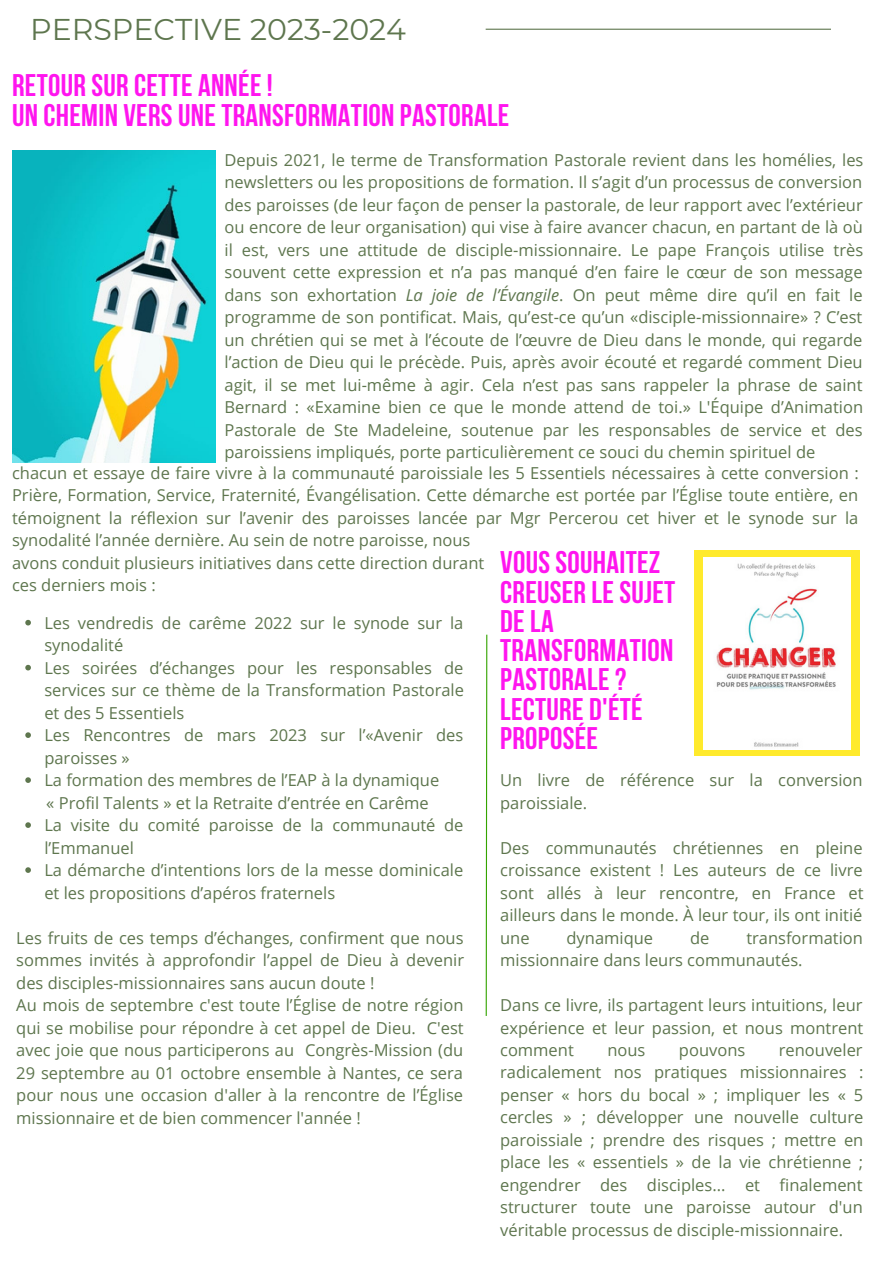
<style>
.page{position:relative;width:893px;height:1264px;background:#fff}
.page>*{position:absolute;margin:0;border:0;box-sizing:border-box;transform-origin:0 0}
.t1{font:700 31.2px/29.2px "Bebas Neue";letter-spacing:.01em;color:#ff15ef}
.t2{font:30px "Montserrat";color:#5e764e}
.t3{font:16.5px/22.5px "Open Sans";color:#5e764e;text-align:justify}
.s1{font-style:italic}
</style>
<div class="page">
<div style="left:694px;top:550px;width:165px;height:205px;background:#ffea2c"></div>
<img style="left:703px;top:557px;width:147px;height:192px">
<img style="left:12px;top:151px;width:204px;height:311px">
<hr style="left:485px;top:29px;width:345px;height:1px;background:#5e764e">
<svg style="left:485px;top:634px;width:3px;height:382px"></svg>
<svg style="left:25px;top:620px;width:6px;height:5px"></svg>
<svg style="left:25px;top:665px;width:6px;height:5px"></svg>
<svg style="left:25px;top:732px;width:6px;height:6px"></svg>
<svg style="left:25px;top:777px;width:6px;height:6px"></svg>
<svg style="left:25px;top:822px;width:6px;height:6px"></svg>
<svg style="left:25px;top:867px;width:6px;height:5px"></svg>
<p class="t2" style="left:30px;top:11px;width:377px">PERSPECTIVE 2023-2024</p>
<p class="t1" style="left:12px;top:74px;width:262px">RETOUR SUR CETTE ANNÉE !</p>
<p class="t1" style="left:12px;top:103px;width:499px">UN CHEMIN VERS UNE TRANSFORMATION PASTORALE</p>
<p class="t3" style="left:224px;top:148px;width:640px">Depuis 2021, le terme de Transformation Pastorale revient dans les homélies, les newsletters ou les propositions de formation. Il s’agit d’un processus de conversion des paroisses (de leur façon de penser la pastorale, de leur rapport avec l’extérieur ou encore de leur organisation) qui vise à faire avancer chacun, en partant de là où il est, vers une attitude de disciple-missionnaire. Le pape François utilise très souvent cette expression et n’a pas manqué d’en faire le cœur de son message dans son exhortation <span class="s1">La joie de l’Évangile</span>. On peut même dire qu’il en fait le programme de son pontificat. Mais, qu’est-ce qu’un «disciple-missionnaire» ? C’est un chrétien qui se met à l’écoute de l’œuvre de Dieu dans le monde, qui regarde l’action de Dieu qui le précède. Puis, après avoir écouté et regardé comment Dieu agit, il se met lui-même à agir. Cela n’est pas sans rappeler la phrase de saint Bernard : «Examine bien ce que le monde attend de toi.» L'Équipe d’Animation Pastorale de Ste Madeleine, soutenue par les responsables de service et des paroissiens impliqués, porte particulièrement ce souci du chemin spirituel de</p>
<p class="t3" style="left:12px;top:461px;width:848px">chacun et essaye de faire vivre à la communauté paroissiale les 5 Essentiels nécessaires à cette conversion :<br>Prière, Formation, Service, Fraternité, Évangélisation. Cette démarche est portée par l’Église toute entière, en témoignent la réflexion sur l’avenir des paroisses lancée par Mgr Percerou cet hiver et le synode sur la synodalité l’année dernière. Au sein de notre paroisse, nous</p>
<p class="t3" style="left:12px;top:551px;width:473px">avons conduit plusieurs initiatives dans cette direction durant</p>
<p class="t3" style="left:12px;top:573px;width:145px">ces derniers mois :</p>
<p class="t1" style="left:500px;top:551px;width:177px">VOUS SOUHAITEZ<br>CREUSER LE SUJET<br>DE LA<br>TRANSFORMATION<br>PASTORALE ?</p>
<p class="t1" style="left:500px;top:697px;width:144px">LECTURE D'ÉTÉ<br>PROPOSÉE</p>
<p class="t3" style="left:500px;top:768px;width:364px">Un livre de référence sur la conversion paroissiale.</p>
<p class="t3" style="left:500px;top:835px;width:365px">Des communautés chrétiennes en pleine croissance existent ! Les auteurs de ce livre sont allés à leur rencontre, en France et ailleurs dans le monde. À leur tour, ils ont initié une</p>
<p class="t3" style="left:44px;top:611px;width:420px">Les vendredis de carême 2022 sur le synode sur la synodalité</p>
<p class="t3" style="left:44px;top:656px;width:421px">Les soirées d’échanges pour les responsables de services sur ce thème de la Transformation Pastorale et des 5 Essentiels</p>
<p class="t3" style="left:44px;top:723px;width:420px">Les Rencontres de mars 2023 sur l’«Avenir des paroisses »</p>
<p class="t3" style="left:44px;top:768px;width:396px">La formation des membres de l’EAP à la dynamique</p>
<p class="t3" style="left:44px;top:813px;width:420px">La visite du comité paroisse de la communauté de l’Emmanuel</p>
<p class="t3" style="left:44px;top:858px;width:420px">La démarche d’intentions lors de la messe dominicale et les propositions d’apéros fraternels</p>
<p class="t3" style="left:46px;top:791px;width:384px">« Profil Talents » et la Retraite d’entrée en Carême</p>
<p class="t3" style="left:500px;top:925px;width:364px;text-indent:246px">transformation missionnaire dans leurs communautés.</p>
<p class="t3" style="left:500px;top:993px;width:364px">Dans ce livre, ils partagent leurs intuitions, leur expérience et leur passion, et nous montrent comment</p>
<p class="t3" style="left:566px;top:925px;width:88px">dynamique</p>
<p class="t3" style="left:690px;top:925px;width:21px">de</p>
<p class="t3" style="left:16px;top:926px;width:449px">Les fruits de ces temps d’échanges, confirment que nous sommes invités à approfondir l’appel de Dieu à devenir des disciples-missionnaires sans aucun doute !</p>
<p class="t3" style="left:16px;top:993px;width:449px">Au mois de septembre c'est toute l’Église de notre région qui se mobilise pour répondre à cet appel de Dieu. C'est avec joie que nous participerons au Congrès-Mission (du 29 septembre au 01 octobre ensemble à Nantes, ce sera pour nous une occasion d'aller à la rencontre de l’Église missionnaire et de bien commencer l'année !</p>
<p class="t3" style="left:500px;top:1038px;width:365px;text-indent:278px">renouveler radicalement nos pratiques missionnaires : penser « hors du bocal » ; impliquer les « 5 cercles » ; développer une nouvelle culture paroissiale ; prendre des risques ; mettre en place les « essentiels » de la vie chrétienne ; engendrer des disciples... et finalement structurer toute une paroisse autour d'un véritable processus de disciple-missionnaire.</p>
<p class="t3" style="left:607px;top:1038px;width:40px">nous</p>
<p class="t3" style="left:679px;top:1038px;width:68px">pouvons</p>
</div>
